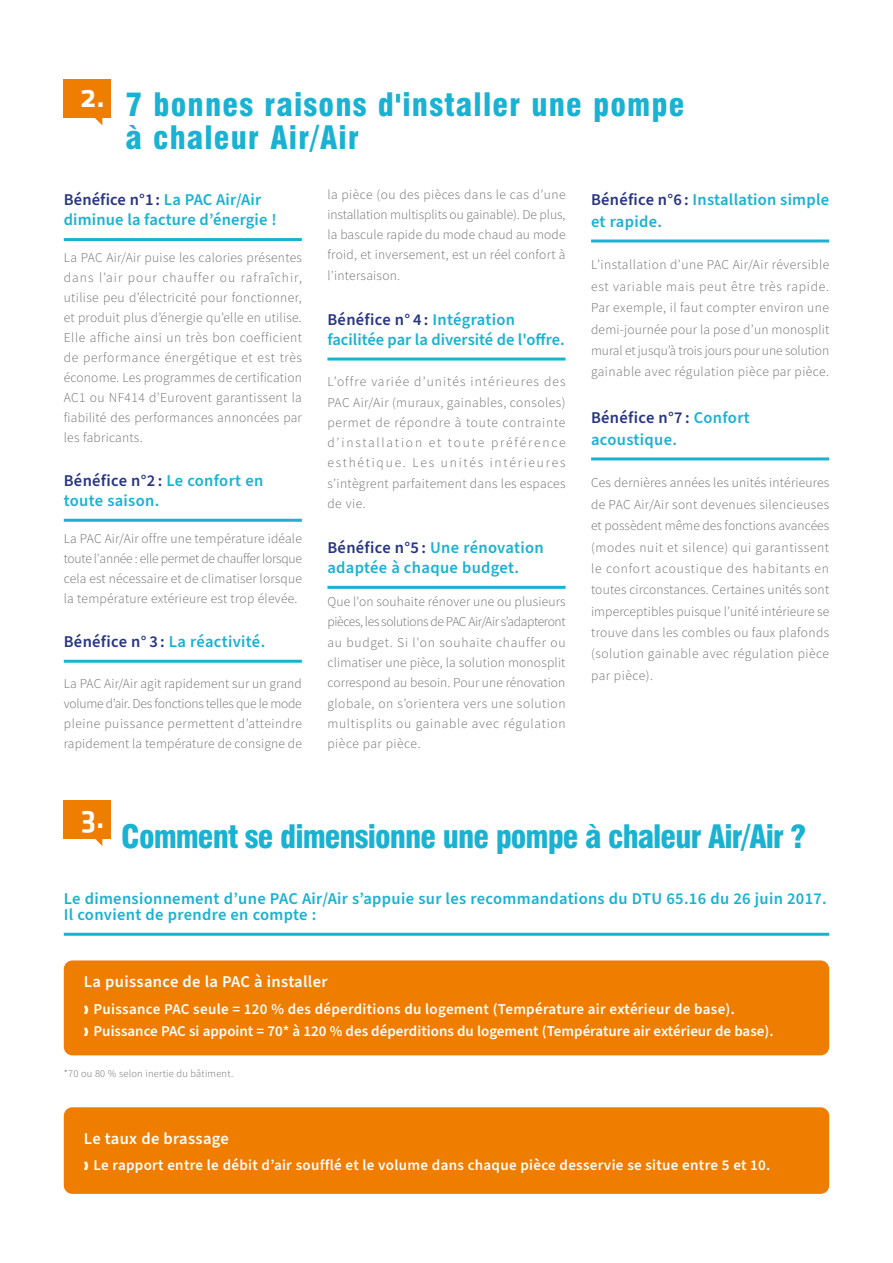
<style>
.page{position:relative;width:893px;height:1263px;background:#fff}
.page>*{position:absolute;margin:0;border:0;box-sizing:border-box;transform-origin:0 0}
.t1{font:33px "Klavika Medium OSF";color:#fff}
.t2{font:900 condensed 31.5px/33px "Swiss 721 BT";letter-spacing:.035em;color:#1ab2d2}
.t3{font:900 condensed 31.5px "Swiss 721 BT";letter-spacing:-.03em;color:#1ab2d2}
.t4{font:600 16.5px/20px "Source Sans Pro";letter-spacing:.02em;color:#1ab2d2}
.t5{font:600 16.5px/20.2px "Source Sans Pro";color:#1ab2d2}
.t6{font:600 16.5px "Source Sans Pro";letter-spacing:.02em;color:#fff}
.t7{font:600 15px/22.2px "Source Sans Pro";color:#fff}
.t8{font:600 15px "Source Sans Pro";letter-spacing:.02em;color:#fff}
.t9{font:13.5px/20.2px "Source Sans Variable";letter-spacing:.02em;color:#706f6f;text-align:justify}
.t10{font:10.5px "Source Sans Variable";letter-spacing:.02em;color:#706f6f}
.s1{color:#283583}
</style>
<div class="page">
<div style="left:64px;top:960px;width:765px;height:95px;background:#ef7d00;border-radius:9px"></div>
<div style="left:64px;top:1107px;width:765px;height:87px;background:#ef7d00;border-radius:9px"></div>
<svg style="left:95px;top:118px;width:7px;height:7px"></svg>
<div style="left:64px;top:79px;width:47px;height:39px;background:#ef7d00"></div>
<hr style="left:64px;top:238px;width:238px;height:3px;background:#1ab2d2">
<hr style="left:64px;top:519px;width:238px;height:3px;background:#1ab2d2">
<hr style="left:64px;top:660px;width:238px;height:3px;background:#1ab2d2">
<hr style="left:327px;top:358px;width:239px;height:3px;background:#1ab2d2">
<hr style="left:327px;top:586px;width:239px;height:3px;background:#1ab2d2">
<hr style="left:591px;top:239px;width:238px;height:3px;background:#1ab2d2">
<hr style="left:591px;top:457px;width:238px;height:3px;background:#1ab2d2">
<svg style="left:95px;top:838px;width:7px;height:8px"></svg>
<div style="left:64px;top:800px;width:47px;height:38px;background:#ef7d00"></div>
<hr style="left:64px;top:933px;width:765px;height:3px;background:#1ab2d2">
<h1 class="t1" style="left:80px;top:79px;width:27px">2.</h1>
<h2 class="t2" style="left:125px;top:88px;width:561px">7 bonnes raisons d'installer une pompe à chaleur Air/Air</h2>
<p class="t4" style="left:64px;top:190px;width:214px"><span class="s1">Bénéfice n°1 :</span> La PAC Air/Air diminue la facture d’énergie !</p>
<p class="t9" style="left:64px;top:248px;width:240px">La PAC Air/Air puise les calories présentes dans l’air pour chauffer ou rafraîchir, utilise peu d’électricité pour fonctionner, et produit plus d’énergie qu’elle en utilise.<br>Elle affiche ainsi un très bon coefficient de performance énergétique et est très économe. Les programmes de certification AC1 ou NF414 d’Eurovent garantissent la fiabilité des performances annoncées par les fabricants.</p>
<p class="t4" style="left:64px;top:471px;width:201px"><span class="s1">Bénéfice n°2 :</span> Le confort en toute saison.</p>
<p class="t9" style="left:64px;top:529px;width:240px">La PAC Air/Air offre une température idéale toute l'année : elle permet de chauffer lorsque cela est nécessaire et de climatiser lorsque la température extérieure est trop élevée.</p>
<p class="t4" style="left:64px;top:632px;width:203px"><span class="s1">Bénéfice n° 3 :</span> La réactivité.</p>
<p class="t9" style="left:64px;top:674px;width:240px">La PAC Air/Air agit rapidement sur un grand volume d’air. Des fonctions telles que le mode pleine puissance permettent d’atteindre rapidement la température de consigne de</p>
<p class="t9" style="left:327px;top:184px;width:240px">la pièce (ou des pièces dans le cas d’une installation multisplits ou gainable). De plus, la bascule rapide du mode chaud au mode froid, et inversement, est un réel confort à l’intersaison.</p>
<p class="t5" style="left:327px;top:309px;width:239px"><span class="s1">Bénéfice n° 4 :</span> Intégration facilitée par la diversité de l'offre.</p>
<p class="t9" style="left:327px;top:372px;width:240px">L’offre variée d’unités intérieures des PAC Air/Air (muraux, gainables, consoles) permet de répondre à toute contrainte d’installation et toute préférence esthétique. Les unités intérieures s’intègrent parfaitement dans les espaces de vie.</p>
<p class="t4" style="left:327px;top:538px;width:218px"><span class="s1">Bénéfice n°5 :</span> Une rénovation adaptée à chaque budget.</p>
<p class="t9" style="left:327px;top:592px;width:240px">Que l'on souhaite rénover une ou plusieurs pièces, les solutions de PAC Air/Air s’adapteront au budget. Si l'on souhaite chauffer ou climatiser une pièce, la solution monosplit correspond au besoin. Pour une rénovation globale, on s’orientera vers une solution multisplits ou gainable avec régulation pièce par pièce.</p>
<p class="t4" style="left:591px;top:190px;width:240px;line-height:21.5px"><span class="s1">Bénéfice n°6 :</span> Installation simple et rapide.</p>
<p class="t9" style="left:591px;top:254px;width:240px;line-height:21.5px">L’installation d’une PAC Air/Air réversible est variable mais peut être très rapide.<br>Par exemple, il faut compter environ une demi-journée pour la pose d’un monosplit mural et jusqu’à trois jours pour une solution gainable avec régulation pièce par pièce.</p>
<p class="t4" style="left:591px;top:408px;width:160px;line-height:21.5px"><span class="s1">Bénéfice n°7 :</span> Confort acoustique.</p>
<p class="t9" style="left:591px;top:472px;width:240px;line-height:21.5px">Ces dernières années les unités intérieures de PAC Air/Air sont devenues silencieuses et possèdent même des fonctions avancées (modes nuit et silence) qui garantissent le confort acoustique des habitants en toutes circonstances. Certaines unités sont imperceptibles puisque l’unité intérieure se trouve dans les combles ou faux plafonds (solution gainable avec régulation pièce par pièce).</p>
<h1 class="t1" style="left:80px;top:799px;width:26px">3.</h1>
<h2 class="t3" style="left:121px;top:818px;width:686px">Comment se dimensionne une pompe à chaleur Air/Air ?</h2>
<p class="t4" style="left:64px;top:890px;width:765px;line-height:16.5px">Le dimensionnement d’une PAC Air/Air s’appuie sur les recommandations du DTU 65.16 du 26 juin 2017.<br>Il convient de prendre en compte :</p>
<p class="t6" style="left:84px;top:971px;width:245px">La puissance de la PAC à installer</p>
<p class="t7" style="left:84px;top:998px;width:691px">❱ Puissance PAC seule = 120 % des déperditions du logement (Température air extérieur de base).<br>❱ Puissance PAC si appoint = 70* à 120 % des déperditions du logement (Température air extérieur de base).</p>
<p class="t10" style="left:64px;top:1067px;width:171px">*70 ou 80 % selon inertie du bâtiment.</p>
<p class="t6" style="left:84px;top:1127px;width:146px">Le taux de brassage</p>
<p class="t8" style="left:84px;top:1155px;width:688px">❱ Le rapport entre le débit d’air soufflé et le volume dans chaque pièce desservie se situe entre 5 et 10.</p>
</div>
